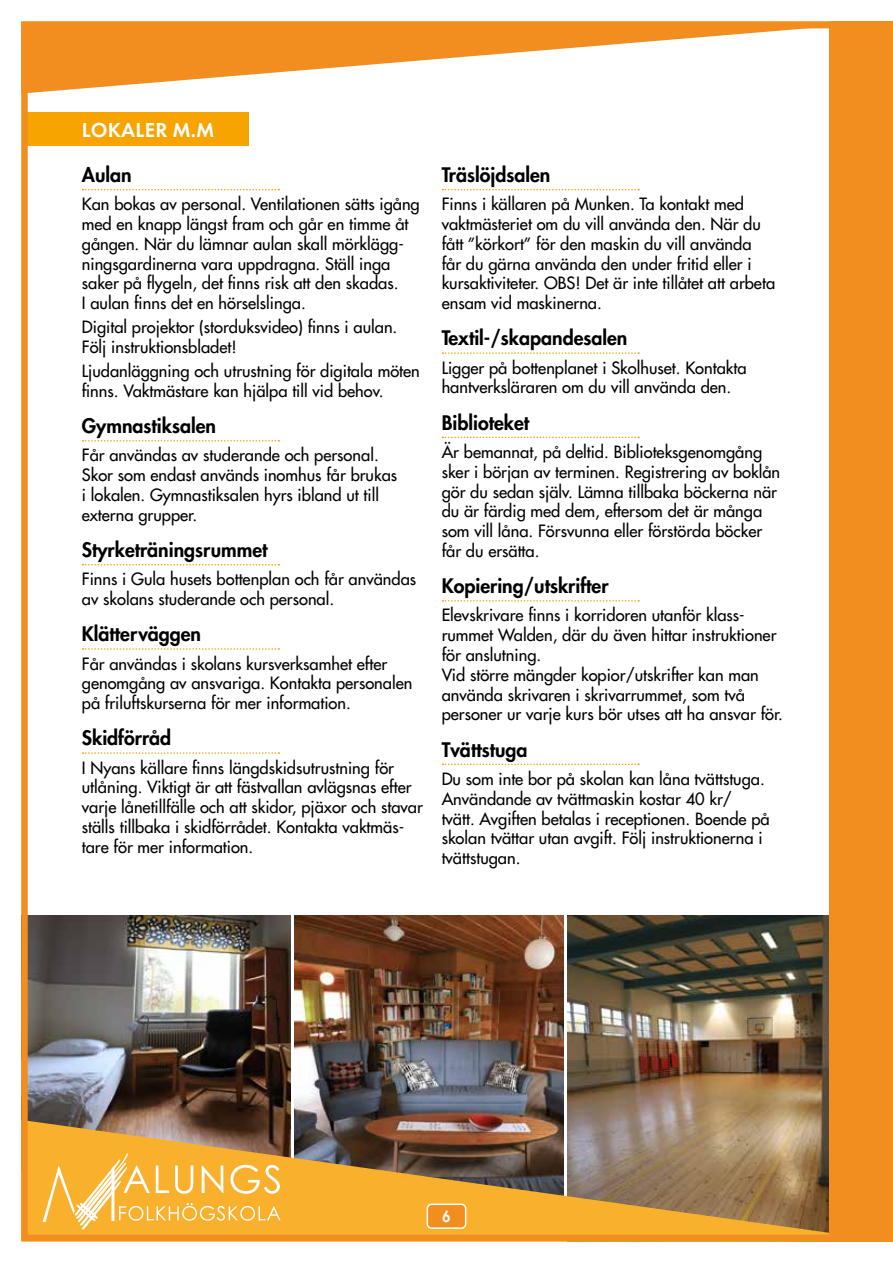
<style>
.page{position:relative;width:893px;height:1263px;background:#fff}
.page>*{position:absolute;margin:0;border:0;box-sizing:border-box;transform-origin:0 0}
.t1{font:600 21px "Futura PT";letter-spacing:.01em;color:#fff}
.t2{font:800 19.5px "Futura LT";color:#000}
.t3{font:16.5px/19.8px "Futura LT";color:#000}
.t4{font:800 15px "Futura LT";color:#fff;scale:.9 1}
</style>
<div class="page">
<div style="left:28px;top:113px;width:221px;height:33px;background:#f7a400"></div>
<svg style="left:83px;top:189px;width:196px;height:1px"></svg>
<svg style="left:83px;top:440px;width:196px;height:2px"></svg>
<svg style="left:83px;top:564px;width:196px;height:1px"></svg>
<svg style="left:83px;top:648px;width:196px;height:2px"></svg>
<svg style="left:83px;top:752px;width:196px;height:2px"></svg>
<svg style="left:442px;top:189px;width:197px;height:1px"></svg>
<svg style="left:442px;top:352px;width:197px;height:2px"></svg>
<svg style="left:442px;top:437px;width:197px;height:1px"></svg>
<svg style="left:442px;top:600px;width:197px;height:2px"></svg>
<svg style="left:442px;top:764px;width:197px;height:1px"></svg>
<img style="left:28px;top:915px;width:262px;height:205px">
<img style="left:294px;top:915px;width:269px;height:205px">
<img style="left:568px;top:915px;width:261px;height:205px">
<img style="left:21px;top:1120px;width:808px;height:122px">
<svg style="left:43px;top:1153px;width:238px;height:76px"></svg>
<div style="left:829px;top:94px;width:64px;height:1148px;background:#f28d1f"></div>
<svg style="left:21px;top:21px;width:872px;height:73px"></svg>
<div style="left:21px;top:22px;width:853px;height:1219px;border:6px solid #f28d1f"></div>
<div style="left:427px;top:1204px;width:39px;height:24px;background:#f28d1f;border-radius:4px"></div>
<div style="left:427px;top:1203px;width:39px;height:26px;border:2px solid #fff;border-radius:4px"></div>
<p class="t1" style="left:82px;top:117px;width:134px">LOKALER M.M</p>
<p class="t2" style="left:82px;top:162px;width:51px">Aulan</p>
<p class="t3" style="left:82px;top:194px;width:339px">Kan bokas av personal. Ventilationen sätts igång med en knapp längst fram och går en timme åt gången. När du lämnar aulan skall mörklägg&shy;ningsgardinerna vara uppdragna. Ställ inga saker på flygeln, det finns risk att den skadas.<br>I aulan finns det en hörselslinga.</p>
<p class="t3" style="left:82px;top:317px;width:317px">Digital projektor (storduksvideo) finns i aulan.<br>Följ instruktionsbladet!</p>
<p class="t3" style="left:82px;top:361px;width:340px">Ljudanläggning och utrustning för digitala möten finns. Vaktmästare kan hjälpa till vid behov.</p>
<p class="t2" style="left:82px;top:413px;width:136px">Gymnastiksalen</p>
<p class="t3" style="left:82px;top:445px;width:317px">Får användas av studerande och personal.<br>Skor som endast används inomhus får brukas i lokalen. Gymnastiksalen hyrs ibland ut till externa grupper.</p>
<p class="t2" style="left:82px;top:537px;width:187px">Styrketräningsrummet</p>
<p class="t3" style="left:82px;top:569px;width:336px">Finns i Gula husets bottenplan och får användas av skolans studerande och personal.</p>
<p class="t2" style="left:82px;top:621px;width:121px">Klätterväggen</p>
<p class="t3" style="left:82px;top:653px;width:332px">Får användas i skolans kursverksamhet efter genomgång av ansvariga. Kontakta personalen på friluftskurserna för mer information.</p>
<p class="t2" style="left:82px;top:725px;width:91px">Skidförråd</p>
<p class="t3" style="left:82px;top:757px;width:342px">I Nyans källare finns längdskidsutrustning för utlåning. Viktigt är att fästvallan avlägsnas efter varje lånetillfälle och att skidor, pjäxor och stavar ställs tillbaka i skidförrådet. Kontakta vaktmäs&shy;tare för mer information.</p>
<p class="t2" style="left:442px;top:162px;width:110px">Träslöjdsalen</p>
<p class="t3" style="left:442px;top:194px;width:335px">Finns i källaren på Munken. Ta kontakt med vaktmästeriet om du vill använda den. När du fått ”körkort” för den maskin du vill använda får du gärna använda den under fritid eller i kursaktiviteter. OBS! Det är inte tillåtet att arbeta ensam vid maskinerna.</p>
<p class="t2" style="left:442px;top:325px;width:187px">Textil-/skapandesalen</p>
<p class="t3" style="left:442px;top:358px;width:307px">Ligger på bottenplanet i Skolhuset. Kontakta hantverksläraren om du vill använda den.</p>
<p class="t2" style="left:442px;top:409px;width:89px">Biblioteket</p>
<p class="t3" style="left:442px;top:442px;width:340px">Är bemannat, på deltid. Biblioteksgenomgång sker i början av terminen. Registrering av boklån gör du sedan själv. Lämna tillbaka böckerna när du är färdig med dem, eftersom det är många som vill låna. Försvunna eller förstörda böcker får du ersätta.</p>
<p class="t2" style="left:442px;top:573px;width:168px">Kopiering/utskrifter</p>
<p class="t3" style="left:442px;top:605px;width:343px">Elevskrivare finns i korridoren utanför klass&shy;rummet Walden, där du även hittar instruktioner för anslutning.<br>Vid större mängder kopior/utskrifter kan man använda skrivaren i skrivarrummet, som två personer ur varje kurs bör utses att ha ansvar för.</p>
<p class="t2" style="left:442px;top:736px;width:87px">Tvättstuga</p>
<p class="t3" style="left:442px;top:769px;width:330px">Du som inte bor på skolan kan låna tvättstuga.<br>Användande av tvättmaskin kostar 40 kr/<br>tvätt. Avgiften betalas i receptionen. Boende på skolan tvättar utan avgift. Följ instruktionerna i tvättstugan.</p>
<p class="t4" style="left:443px;top:1207px;width:10px">6</p>
</div>
